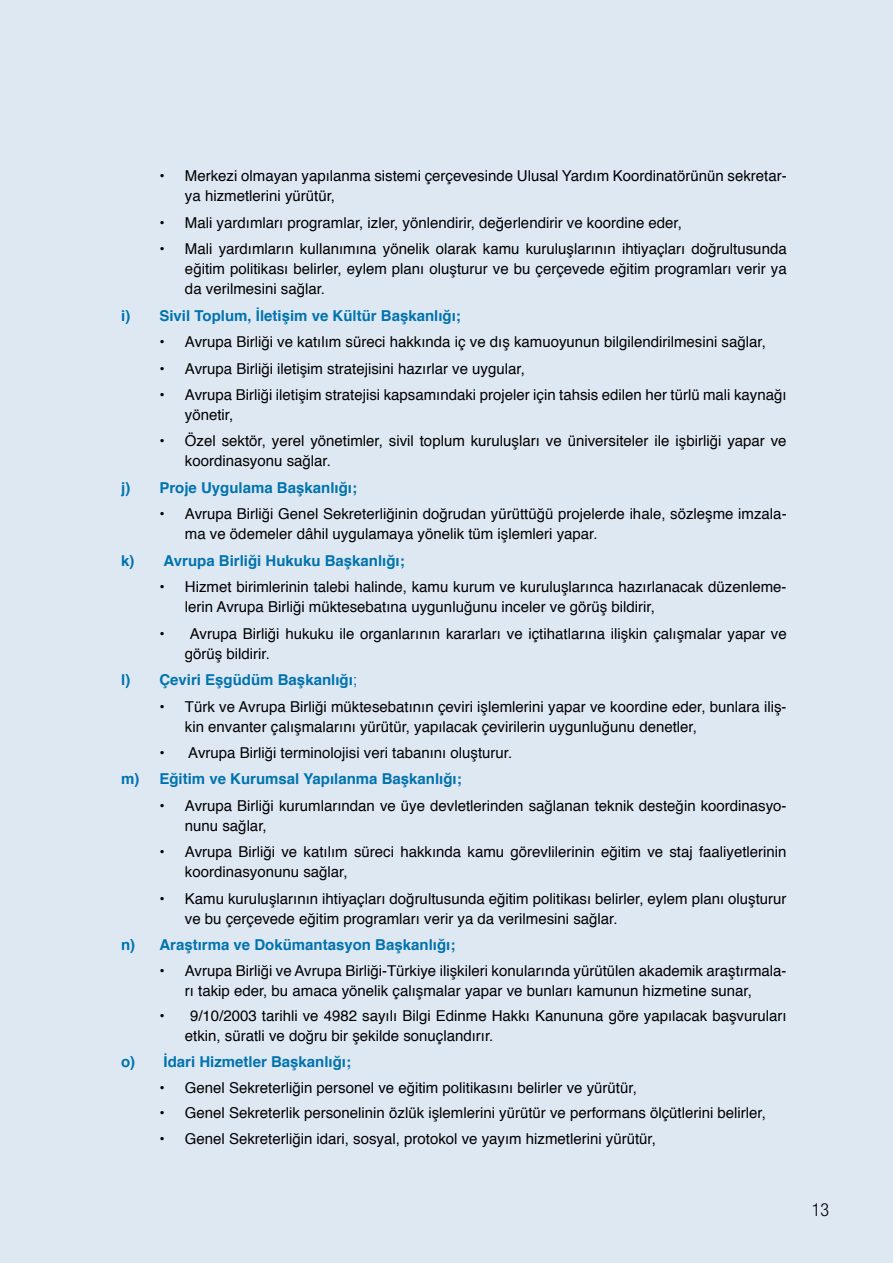
<style>
.page{position:relative;width:893px;height:1263px;background:#dee8f3}
.page>*{position:absolute;margin:0;border:0;box-sizing:border-box;transform-origin:0 0}
.t1{font:300 condensed 18px "Helvetica Neue LT";color:#000}
.t2{font:15px/20.1px "Helvetica";color:#000}
.t3{font:700 15px "Helvetica";color:#0073ae}
.s1{font-weight:400}
</style>
<div class="page">
<p class="t2" style="left:185px;top:166px;width:603px;text-indent:-26px">• Merkezi olmayan yapılanma sistemi çerçevesinde Ulusal Yardım Koordinatörünün sekretar&shy;ya hizmetlerini yürütür,</p>
<p class="t2" style="left:159px;top:213px;width:524px">• Mali yardımları programlar, izler, yönlendirir, değerlendirir ve koordine eder,</p>
<p class="t2" style="left:185px;top:239px;width:603px;text-align:justify;text-indent:-26px">• Mali yardımların kullanımına yönelik olarak kamu kuruluşlarının ihtiyaçları doğrultusunda eğitim politikası belirler, eylem planı oluşturur ve bu çerçevede eğitim programları verir ya da verilmesini sağlar.</p>
<p class="t3" style="left:121px;top:303px;width:341px">i) Sivil Toplum, İletişim ve Kültür Başkanlığı;</p>
<p class="t2" style="left:159px;top:332px;width:608px">• Avrupa Birliği ve katılım süreci hakkında iç ve dış kamuoyunun bilgilendirilmesini sağlar,</p>
<p class="t2" style="left:159px;top:359px;width:367px">• Avrupa Birliği iletişim stratejisini hazırlar ve uygular,</p>
<p class="t2" style="left:185px;top:385px;width:603px;text-indent:-25px">• Avrupa Birliği iletişim stratejisi kapsamındaki projeler için tahsis edilen her türlü mali kaynağı yönetir,</p>
<p class="t2" style="left:185px;top:432px;width:603px;text-indent:-25px">• Özel sektör, yerel yönetimler, sivil toplum kuruluşları ve üniversiteler ile işbirliği yapar ve koordinasyonu sağlar.</p>
<p class="t3" style="left:121px;top:475px;width:237px">j) Proje Uygulama Başkanlığı;</p>
<p class="t2" style="left:185px;top:504px;width:603px;text-indent:-26px">• Avrupa Birliği Genel Sekreterliğinin doğrudan yürüttüğü projelerde ihale, sözleşme imzala&shy;ma ve ödemeler dâhil uygulamaya yönelik tüm işlemleri yapar.</p>
<p class="t3" style="left:121px;top:548px;width:285px">k) Avrupa Birliği Hukuku Başkanlığı;</p>
<p class="t2" style="left:185px;top:577px;width:603px;text-indent:-26px">• Hizmet birimlerinin talebi halinde, kamu kurum ve kuruluşlarınca hazırlanacak düzenleme&shy;lerin Avrupa Birliği müktesebatına uygunluğunu inceler ve görüş bildirir,</p>
<p class="t2" style="left:185px;top:624px;width:603px;text-indent:-26px">• Avrupa Birliği hukuku ile organlarının kararları ve içtihatlarına ilişkin çalışmalar yapar ve görüş bildirir.</p>
<p class="t3" style="left:121px;top:668px;width:237px">l) Çeviri Eşgüdüm Başkanlığı<span class="s1">;</span></p>
<p class="t2" style="left:185px;top:697px;width:603px;text-indent:-26px">• Türk ve Avrupa Birliği müktesebatının çeviri işlemlerini yapar ve koordine eder, bunlara iliş&shy;kin envanter çalışmalarını yürütür, yapılacak çevirilerin uygunluğunu denetler,</p>
<p class="t2" style="left:159px;top:743px;width:354px">• Avrupa Birliği terminolojisi veri tabanını oluşturur.</p>
<p class="t3" style="left:121px;top:767px;width:342px">m) Eğitim ve Kurumsal Yapılanma Başkanlığı;</p>
<p class="t2" style="left:185px;top:796px;width:603px;text-indent:-26px">• Avrupa Birliği kurumlarından ve üye devletlerinden sağlanan teknik desteğin koordinasyo&shy;nunu sağlar,</p>
<p class="t2" style="left:185px;top:842px;width:603px;text-indent:-25px">• Avrupa Birliği ve katılım süreci hakkında kamu görevlilerinin eğitim ve staj faaliyetlerinin koordinasyonunu sağlar,</p>
<p class="t2" style="left:185px;top:889px;width:603px;text-indent:-25px">• Kamu kuruluşlarının ihtiyaçları doğrultusunda eğitim politikası belirler, eylem planı oluşturur ve bu çerçevede eğitim programları verir ya da verilmesini sağlar.</p>
<p class="t3" style="left:121px;top:933px;width:336px">n) Araştırma ve Dokümantasyon Başkanlığı;</p>
<p class="t2" style="left:185px;top:961px;width:603px;text-indent:-25px">• Avrupa Birliği ve Avrupa Birliği-Türkiye ilişkileri konularında yürütülen akademik araştırmala&shy;rı takip eder, bu amaca yönelik çalışmalar yapar ve bunları kamunun hizmetine sunar,</p>
<p class="t2" style="left:185px;top:1006px;width:603px;text-indent:-26px">• 9/10/2003 tarihli ve 4982 sayılı Bilgi Edinme Hakkı Kanununa göre yapılacak başvuruları etkin, süratli ve doğru bir şekilde sonuçlandırır.</p>
<p class="t3" style="left:121px;top:1050px;width:231px">o) İdari Hizmetler Başkanlığı;</p>
<p class="t2" style="left:159px;top:1078px;width:479px">• Genel Sekreterliğin personel ve eğitim politikasını belirler ve yürütür,</p>
<p class="t2" style="left:159px;top:1103px;width:608px">• Genel Sekreterlik personelinin özlük işlemlerini yürütür ve performans ölçütlerini belirler,</p>
<p class="t2" style="left:159px;top:1129px;width:498px">• Genel Sekreterliğin idari, sosyal, protokol ve yayım hizmetlerini yürütür,</p>
<p class="t1" style="left:812px;top:1199px;width:19px">13</p>
</div>
